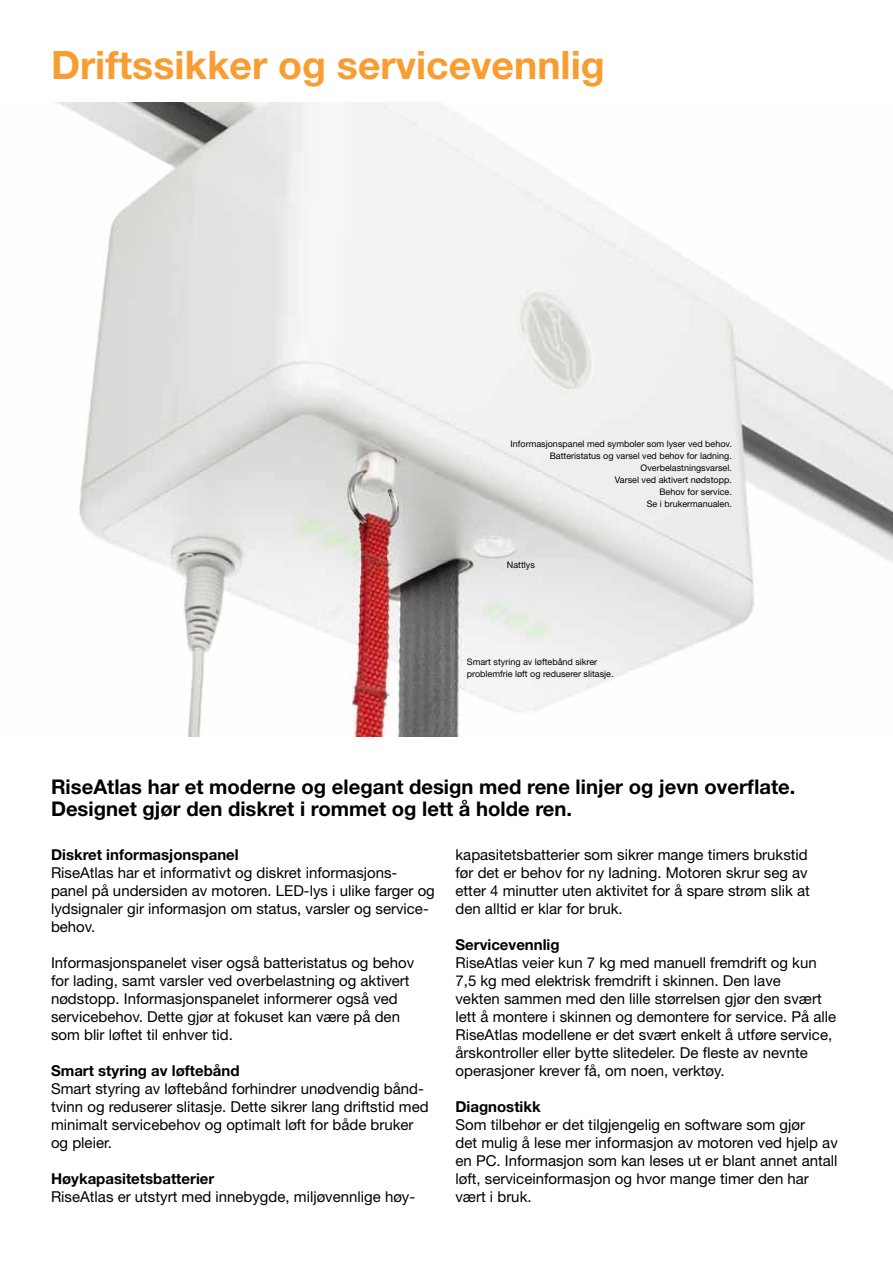
<style>
.page{position:relative;width:893px;height:1263px;background:#fff}
.page>*{position:absolute;margin:0;border:0;box-sizing:border-box;transform-origin:0 0}
.t1{font:700 39.15px "Helvetica Neue LT Pro";color:#f99d31}
.t2{font:700 20.25px/22.5px "Helvetica Neue LT Pro";color:#000}
.t3{font:15px/18px "Helvetica Neue LT Pro";color:#000}
.t4{font:700 15px "Helvetica Neue LT Pro";color:#000}
.t5{font:9px/12px "Helvetica Neue LT Pro";color:#000;text-align:right}
</style>
<div class="page">
<img style="left:56px;top:102px;width:837px;height:635px">
<h1 class="t1" style="left:51px;top:40px;width:555px">Driftssikker og servicevennlig</h1>
<p class="t5" style="left:511px;top:438px;width:223px">Informasjonspanel med symboler som lyser ved behov.<br>Batteristatus og varsel ved behov for ladning.<br>Overbelastningsvarsel.<br>Varsel ved aktivert nødstopp.<br>Behov for service.<br>Se i brukermanualen.</p>
<p class="t5" style="left:507px;top:558px;width:29px">Nattlys</p>
<p class="t5" style="left:467px;top:655px;width:148px;text-align:left">Smart styring av løftebånd sikrer problemfrie løft og reduserer slitasje.</p>
<h2 class="t2" style="left:51px;top:775px;width:746px">RiseAtlas har et moderne og elegant design med rene linjer og jevn overflate.<br>Designet gjør den diskret i rommet og lett å holde ren.</h2>
<p class="t4" style="left:51px;top:845px;width:189px">Diskret informasjonspanel</p>
<p class="t3" style="left:51px;top:863px;width:385px">RiseAtlas har et informativt og diskret informasjons&shy;panel på undersiden av motoren. LED-lys i ulike farger og lydsignaler gir informasjon om status, varsler og service&shy;behov.</p>
<p class="t3" style="left:51px;top:953px;width:365px">Informasjonspanelet viser også batteristatus og behov for lading, samt varsler ved overbelastning og aktivert nødstopp. Informasjonspanelet informerer også ved servicebehov. Dette gjør at fokuset kan være på den som blir løftet til enhver tid.</p>
<p class="t4" style="left:51px;top:1061px;width:190px">Smart styring av løftebånd</p>
<p class="t3" style="left:51px;top:1079px;width:379px">Smart styring av løftebånd forhindrer unødvendig bånd&shy;tvinn og reduserer slitasje. Dette sikrer lang driftstid med minimalt servicebehov og optimalt løft for både bruker og pleier.</p>
<p class="t4" style="left:51px;top:1169px;width:165px">Høykapasitetsbatterier</p>
<p class="t3" style="left:51px;top:1187px;width:366px">RiseAtlas er utstyrt med innebygde, miljøvennlige høy-</p>
<p class="t3" style="left:455px;top:845px;width:356px">kapasitetsbatterier som sikrer mange timers brukstid før det er behov for ny ladning. Motoren skrur seg av etter 4 minutter uten aktivitet for å spare strøm slik at den alltid er klar for bruk.</p>
<p class="t4" style="left:455px;top:935px;width:106px">Servicevennlig</p>
<p class="t3" style="left:455px;top:953px;width:382px">RiseAtlas veier kun 7 kg med manuell fremdrift og kun 7,5 kg med elektrisk fremdrift i skinnen. Den lave<br>vekten sammen med den lille størrelsen gjør den svært lett å montere i skinnen og demontere for service. På alle RiseAtlas modellene er det svært enkelt å utføre service, årskontroller eller bytte slitedeler. De fleste av nevnte operasjoner krever få, om noen, verktøy.</p>
<p class="t4" style="left:455px;top:1097px;width:87px">Diagnostikk</p>
<p class="t3" style="left:455px;top:1115px;width:384px">Som tilbehør er det tilgjengelig en software som gjør<br>det mulig å lese mer informasjon av motoren ved hjelp av en PC. Informasjon som kan leses ut er blant annet antall løft, serviceinformasjon og hvor mange timer den har vært i bruk.</p>
</div>
